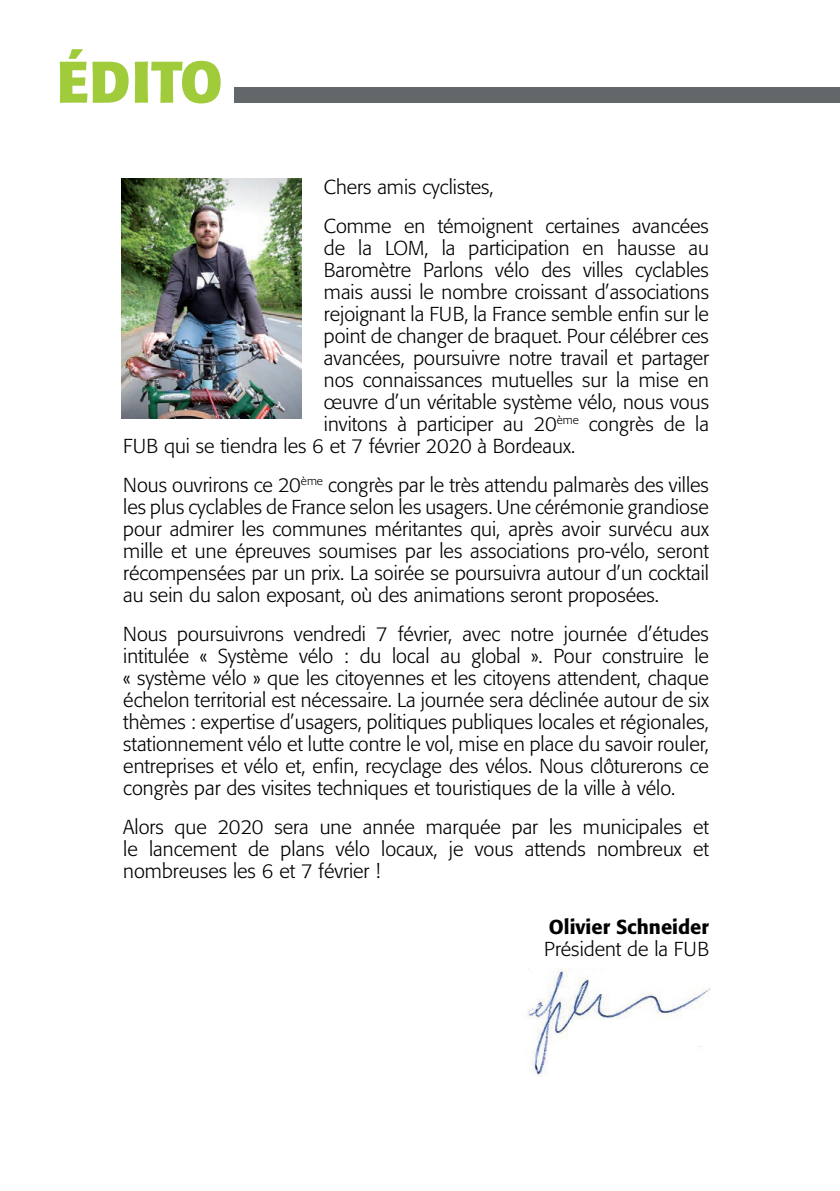
<style>
.page{position:relative;width:840px;height:1191px;background:#fff}
.page>*{position:absolute;margin:0;border:0;box-sizing:border-box;transform-origin:0 0}
.t1{font:700 58px "Formata";color:#a0cc3b}
.t2{font:300 20px/22px "Formata";color:#000;text-align:justify}
.t3{font:500 20px/22px "Formata";color:#000}
.s1{font-weight:300}
</style>
<div class="page">
<img style="left:122px;top:179px;width:179px;height:239px">
<img style="left:527px;top:968px;width:183px;height:108px">
<div style="left:235px;top:87px;width:604px;height:15px;background:#62686a"></div>
<p class="t1" style="left:57px;top:46px;width:167px">ÉDITO</p>
<p class="t2" style="left:324px;top:176px;width:171px">Chers amis cyclistes,</p>
<p class="t2" style="left:324px;top:215px;width:386px">Comme en témoignent certaines avancées</p>
<p class="t2" style="left:324px;top:237px;width:386px">de la LOM, la participation en hausse au</p>
<p class="t2" style="left:324px;top:259px;width:386px">Baromètre Parlons vélo des villes cyclables</p>
<p class="t2" style="left:324px;top:281px;width:386px">mais aussi le nombre croissant d’associations</p>
<p class="t2" style="left:324px;top:303px;width:386px">rejoignant la FUB, la France semble enfin sur le</p>
<p class="t2" style="left:324px;top:325px;width:386px">point de changer de braquet. Pour célébrer ces</p>
<p class="t2" style="left:324px;top:347px;width:386px">avancées, poursuivre notre travail et partager</p>
<p class="t2" style="left:324px;top:369px;width:386px">nos connaissances mutuelles sur la mise en</p>
<p class="t2" style="left:324px;top:391px;width:386px">œuvre d’un véritable système vélo, nous vous</p>
<p class="t2" style="left:324px;top:413px;width:386px">invitons à participer au 20<sup>ème</sup> congrès de la</p>
<p class="t2" style="left:123px;top:435px;width:453px">FUB qui se tiendra les 6 et 7 février 2020 à Bordeaux.</p>
<p class="t2" style="left:123px;top:474px;width:587px">Nous ouvrirons ce 20<sup>ème</sup> congrès par le très attendu palmarès des villes les plus cyclables de France selon les usagers. Une cérémonie grandiose pour admirer les communes méritantes qui, après avoir survécu aux mille et une épreuves soumises par les associations pro-vélo, seront récompensées par un prix. La soirée se poursuivra autour d’un cocktail au sein du salon exposant, où des animations seront proposées.</p>
<p class="t2" style="left:123px;top:623px;width:587px">Nous poursuivrons vendredi 7 février, avec notre journée d’études intitulée « Système vélo : du local au global ». Pour construire le « système vélo » que les citoyennes et les citoyens attendent, chaque échelon territorial est nécessaire. La journée sera déclinée autour de six thèmes : expertise d’usagers, politiques publiques locales et régionales, stationnement vélo et lutte contre le vol, mise en place du savoir rouler, entreprises et vélo et, enfin, recyclage des vélos. Nous clôturerons ce congrès par des visites techniques et touristiques de la ville à vélo.</p>
<p class="t2" style="left:123px;top:816px;width:587px">Alors que 2020 sera une année marquée par les municipales et le lancement de plans vélo locaux, je vous attends nombreux et nombreuses les 6 et 7 février !</p>
<p class="t3" style="left:544px;top:915px;width:166px">Olivier Schneider<br><span class="s1">Président de la FUB</span></p>
</div>
